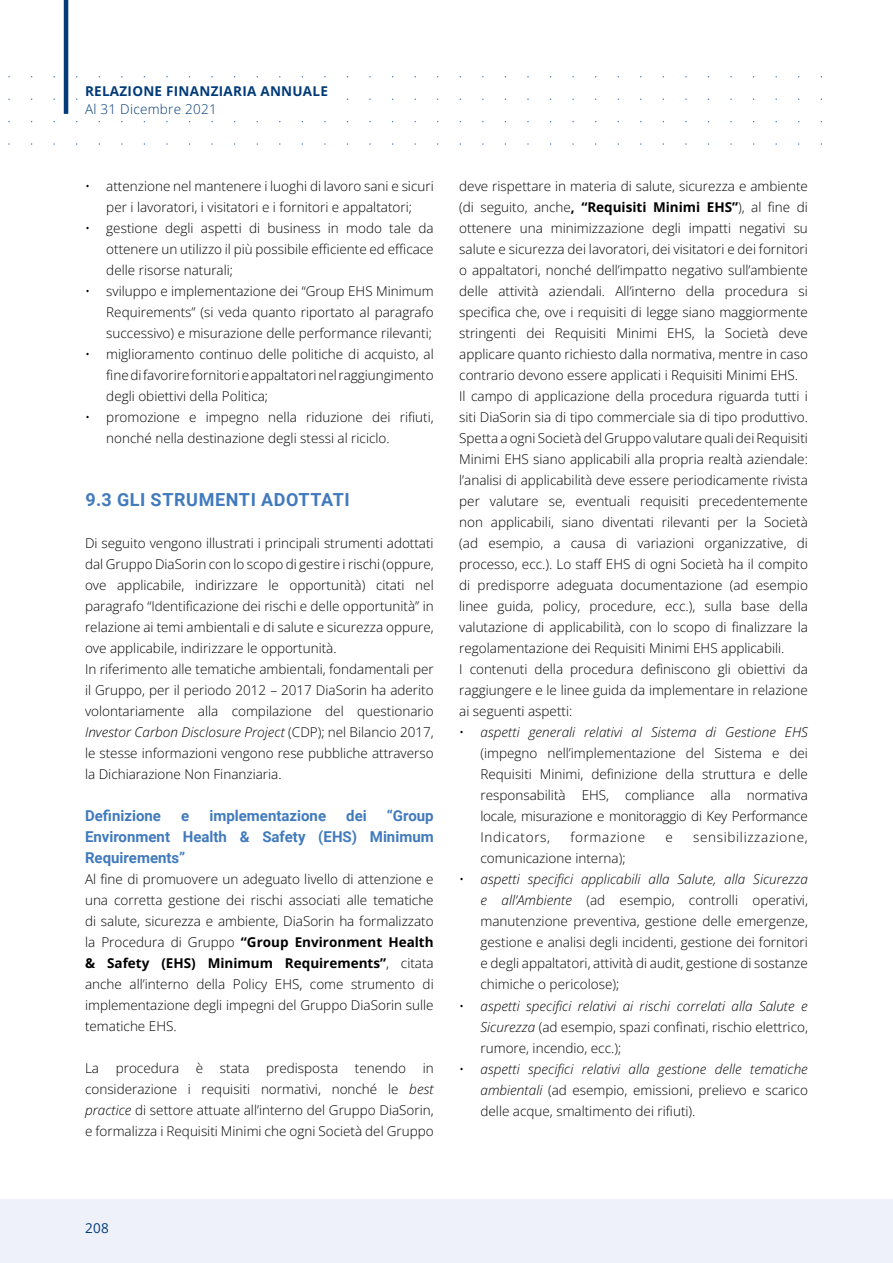
<style>
.page{position:relative;width:893px;height:1263px;background:#fff}
.page>*{position:absolute;margin:0;border:0;box-sizing:border-box;transform-origin:0 0}
.t1{font:700 18px "Roboto";letter-spacing:.035em;color:#417abd}
.t2{font:700 15px/21px "Roboto";color:#417abd;text-align:justify}
.t3{font:300 13.5px/21px "Open Sans";color:#000;text-align:justify}
.t4{font:300 13.5px "Open Sans";letter-spacing:.05em;color:#000}
.t5{font:700 13.5px "Open Sans";letter-spacing:.02em;color:#003a78}
.t6{font:300 13.5px "Open Sans";letter-spacing:.02em;color:#003a78}
.t7{font:13.5px "Open Sans";color:#003a78}
.s1{font-style:italic}
.s2{font-weight:700}
</style>
<div class="page">
<svg style="left:8px;top:63px;width:814px;height:82px"></svg>
<hr style="left:64px;top:0;width:4px;height:114px;background:#003a78">
<div style="left:0;top:1199px;width:893px;height:64px;background:#eef1fa"></div>
<p class="t5" style="left:85px;top:82px;width:244px">RELAZIONE FINANZIARIA ANNUALE</p>
<p class="t6" style="left:85px;top:100px;width:133px">Al 31 Dicembre 2021</p>
<p class="t3" style="left:85px;top:175px;width:350px;text-align:center">• attenzione nel mantenere i luoghi di lavoro sani e sicuri per i lavoratori, i visitatori e i fornitori e appaltatori;</p>
<p class="t3" style="left:106px;top:217px;width:329px;text-indent:-21px">• gestione degli aspetti di business in modo tale da ottenere un utilizzo il più possibile efficiente ed efficace delle risorse naturali;</p>
<p class="t3" style="left:106px;top:280px;width:329px;text-indent:-21px">• sviluppo e implementazione dei “Group EHS Minimum Requirements” (si veda quanto riportato al paragrafo successivo) e misurazione delle performance rilevanti;</p>
<p class="t3" style="left:106px;top:343px;width:329px;text-indent:-21px">• miglioramento continuo delle politiche di acquisto, al fine di favorire fornitori e appaltatori nel raggiungimento degli obiettivi della Politica;</p>
<p class="t3" style="left:106px;top:406px;width:329px;text-indent:-21px">• promozione e impegno nella riduzione dei rifiuti, nonché nella destinazione degli stessi al riciclo.</p>
<h1 class="t1" style="left:85px;top:487px;width:266px">9.3 GLI STRUMENTI ADOTTATI</h1>
<p class="t3" style="left:85px;top:532px;width:350px;text-align:left">Di seguito vengono illustrati i principali strumenti adottati dal Gruppo DiaSorin con lo scopo di gestire i rischi (oppure, ove applicabile, indirizzare le opportunità) citati nel paragrafo “Identificazione dei rischi e delle opportunità” in relazione ai temi ambientali e di salute e sicurezza oppure, ove applicabile, indirizzare le opportunità.<br>In riferimento alle tematiche ambientali, fondamentali per il Gruppo, per il periodo 2012 – 2017 DiaSorin ha aderito volontariamente alla compilazione del questionario <span class="s1">Investor Carbon Disclosure Project</span> (CDP); nel Bilancio 2017, le stesse informazioni vengono rese pubbliche attraverso la Dichiarazione Non Finanziaria.</p>
<p class="t2" style="left:85px;top:805px;width:77px">Definizione</p>
<p class="t2" style="left:181px;top:805px;width:10px">e</p>
<p class="t2" style="left:209px;top:805px;width:118px">implementazione</p>
<p class="t2" style="left:346px;top:805px;width:22px">dei</p>
<p class="t2" style="left:85px;top:805px;width:350px;text-indent:302px">“Group Environment Health &amp; Safety (EHS) Minimum Requirements”</p>
<p class="t3" style="left:85px;top:868px;width:350px">Al fine di promuovere un adeguato livello di attenzione e una corretta gestione dei rischi associati alle tematiche di salute, sicurezza e ambiente, DiaSorin ha formalizzato la Procedura di Gruppo <span class="s2">“Group Environment Health &amp; Safety (EHS) Minimum Requirements”</span>, citata anche all’interno della Policy EHS, come strumento di implementazione degli impegni del Gruppo DiaSorin sulle tematiche EHS.</p>
<p class="t3" style="left:85px;top:1057px;width:350px">La procedura è stata predisposta tenendo in considerazione i requisiti normativi, nonché le <span class="s1">best practice</span> di settore attuate all’interno del Gruppo DiaSorin, e formalizza i Requisiti Minimi che ogni Società del Gruppo</p>
<p class="t3" style="left:459px;top:175px;width:350px;text-align:left">deve rispettare in materia di salute, sicurezza e ambiente (di seguito, anche<span class="s2">, “Requisiti Minimi EHS”</span>), al fine di ottenere una minimizzazione degli impatti negativi su salute e sicurezza dei lavoratori, dei visitatori e dei fornitori o appaltatori, nonché dell’impatto negativo sull’ambiente delle attività aziendali. All’interno della procedura si specifica che, ove i requisiti di legge siano maggiormente stringenti dei Requisiti Minimi EHS, la Società deve applicare quanto richiesto dalla normativa, mentre in caso contrario devono essere applicati i Requisiti Minimi EHS.<br>Il campo di applicazione della procedura riguarda tutti i siti DiaSorin sia di tipo commerciale sia di tipo produttivo.<br>Spetta a ogni Società del Gruppo valutare quali dei Requisiti Minimi EHS siano applicabili alla propria realtà aziendale: l’analisi di applicabilità deve essere periodicamente rivista per valutare se, eventuali requisiti precedentemente non applicabili, siano diventati rilevanti per la Società (ad esempio, a causa di variazioni organizzative, di processo, ecc.). Lo staff EHS di ogni Società ha il compito di predisporre adeguata documentazione (ad esempio linee guida, policy, procedure, ecc.), sulla base della valutazione di applicabilità, con lo scopo di finalizzare la regolamentazione dei Requisiti Minimi EHS applicabili.<br>I contenuti della procedura definiscono gli obiettivi da raggiungere e le linee guida da implementare in relazione ai seguenti aspetti:</p>
<p class="t3" style="left:480px;top:722px;width:329px;text-indent:-21px">• <span class="s1">aspetti generali relativi al Sistema di Gestione EHS </span>(impegno nell’implementazione del Sistema e dei Requisiti Minimi, definizione della struttura e delle responsabilità EHS, compliance alla normativa locale, misurazione e monitoraggio di Key Performance Indicators,</p>
<p class="t4" style="left:570px;top:828px;width:76px">formazione</p>
<p class="t3" style="left:665px;top:827px;width:9px">e</p>
<p class="t4" style="left:693px;top:828px;width:116px">sensibilizzazione,</p>
<p class="t3" style="left:480px;top:848px;width:147px">comunicazione interna);</p>
<p class="t3" style="left:480px;top:869px;width:329px;text-indent:-21px">• <span class="s1">aspetti specifici applicabili alla Salute, alla Sicurezza e all’Ambiente</span> (ad esempio, controlli operativi, manutenzione preventiva, gestione delle emergenze, gestione e analisi degli incidenti, gestione dei fornitori e degli appaltatori, attività di audit, gestione di sostanze chimiche o pericolose);</p>
<p class="t3" style="left:480px;top:995px;width:329px;text-indent:-21px">• <span class="s1">aspetti specifici relativi ai rischi correlati alla Salute e Sicurezza</span> (ad esempio, spazi confinati, rischio elettrico, rumore, incendio, ecc.);</p>
<p class="t3" style="left:480px;top:1058px;width:329px;text-indent:-21px">• <span class="s1">aspetti specifici relativi alla gestione delle tematiche ambientali</span> (ad esempio, emissioni, prelievo e scarico delle acque, smaltimento dei rifiuti).</p>
<p class="t7" style="left:85px;top:1219px;width:25px">208</p>
</div>
